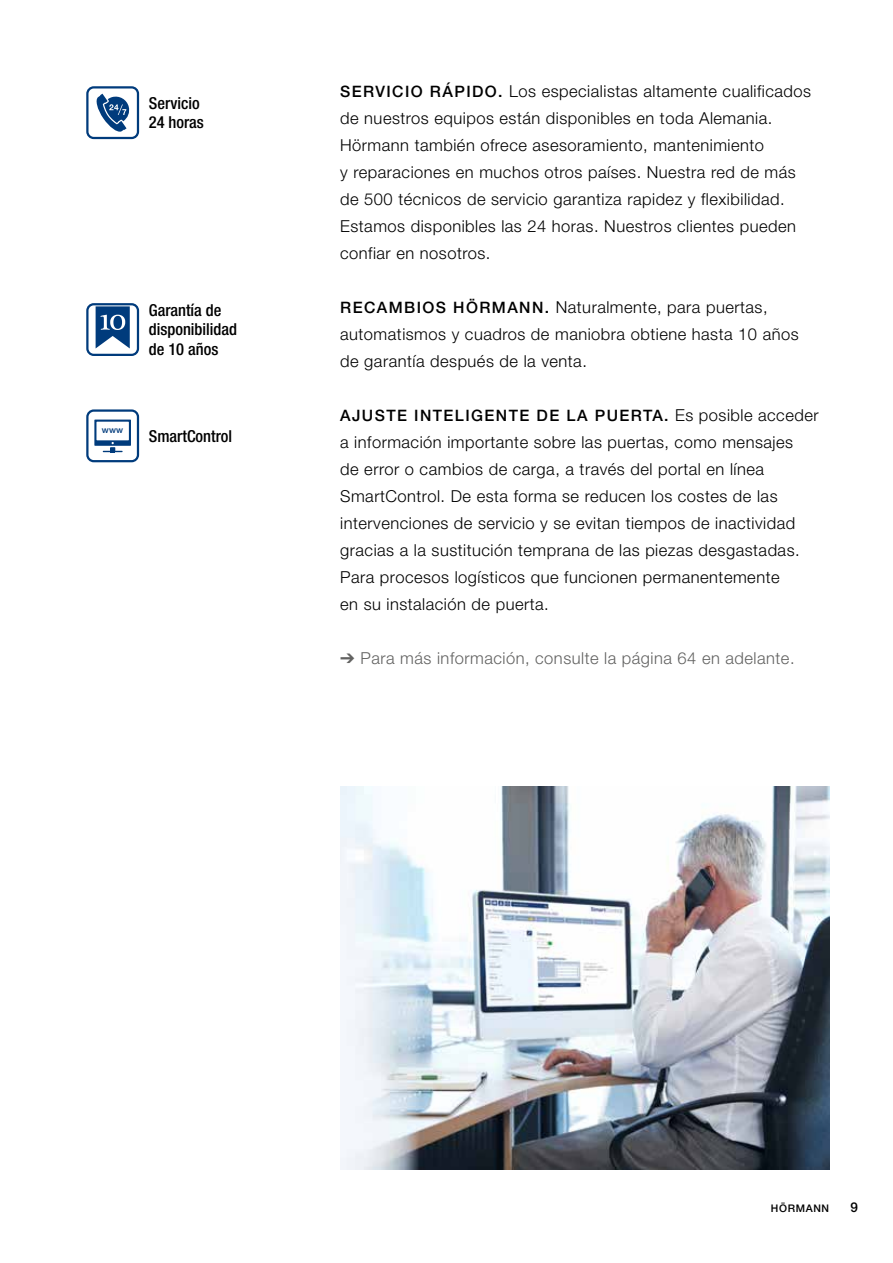
<style>
.page{position:relative;width:893px;height:1263px;background:#fff}
.page>*{position:absolute;margin:0;border:0;box-sizing:border-box;transform-origin:0 0}
.t1{font:300 16.5px/27px "Hoermann Helvetica Neue";letter-spacing:.03em;color:#000}
.t2{font:500 condensed 16.5px/19.5px "Hoermann Helvetica Neue";color:#000}
.t3{font:300 16.5px "Hoermann Helvetica Neue";letter-spacing:.03em;color:#626261}
.t4{font:500 15.75px "Hoermann Helvetica Neue";letter-spacing:.09em;color:#000}
.t5{font:500 13.5px "Hoermann Helvetica Neue";color:#000}
.t6{font:500 10.5px "Hoermann Helvetica Neue";letter-spacing:.06em;color:#000}
.t7{font:500 9px "Hoermann Helvetica Neue";color:#003b7c}
.s1{font-weight:500;font-size:15.75px}
.s2{font-weight:300;font-size:16.5px}
</style>
<div class="page">
<img style="left:340px;top:787px;width:489px;height:382px">
<div style="left:86px;top:303px;width:53px;height:53px;border:2px solid #003b7c;border-radius:6px"></div>
<svg style="left:96px;top:306px;width:34px;height:42px"></svg>
<div style="left:86px;top:86px;width:53px;height:53px;border:2px solid #003b7c;border-radius:6px"></div>
<svg style="left:96px;top:94px;width:34px;height:38px"></svg>
<div style="left:86px;top:409px;width:53px;height:53px;border:2px solid #003b7c;border-radius:6px"></div>
<svg style="left:94px;top:420px;width:37px;height:32px"></svg>
<p class="t2" style="left:149px;top:92px;width:57px">Servicio<br>24 horas</p>
<p class="t2" style="left:149px;top:299px;width:90px">Garantía de disponibilidad de 10 años</p>
<p class="t7" style="left:102px;top:424px;width:23px">www</p>
<p class="t2" style="left:149px;top:425px;width:85px">SmartControl</p>
<p class="t1" style="left:340px;top:76px;width:472px"><span class="s1">SERVICIO RÁPIDO.</span> Los especialistas altamente cualificados de nuestros equipos están disponibles en toda Alemania.<br>Hörmann también ofrece asesoramiento, mantenimiento<br>y reparaciones en muchos otros países. Nuestra red de más de 500 técnicos de servicio garantiza rapidez y flexibilidad.<br>Estamos disponibles las 24 horas. Nuestros clientes pueden confiar en nosotros.</p>
<p class="t1" style="left:340px;top:292px;width:460px"><span class="s1">RECAMBIOS HÖRMANN.</span> Naturalmente, para puertas, automatismos y cuadros de maniobra obtiene hasta 10 años de garantía después de la venta.</p>
<p class="t4" style="left:340px;top:404px;width:480px">AJUSTE INTELIGENTE DE LA PUERTA. <span class="s2">Es posible acceder</span></p>
<p class="t1" style="left:340px;top:427px;width:461px">a información importante sobre las puertas, como mensajes de error o cambios de carga, a través del portal en línea SmartControl. De esta forma se reducen los costes de las intervenciones de servicio y se evitan tiempos de inactividad gracias a la sustitución temprana de las piezas desgastadas.<br>Para procesos logísticos que funcionen permanentemente en su instalación de puerta.</p>
<p class="t3" style="left:340px;top:646px;width:456px">➔ Para más información, consulte la página 64 en adelante.</p>
<p class="t6" style="left:771px;top:1201px;width:60px">HÖRMANN</p>
<p class="t5" style="left:850px;top:1198px;width:9px">9</p>
</div>
